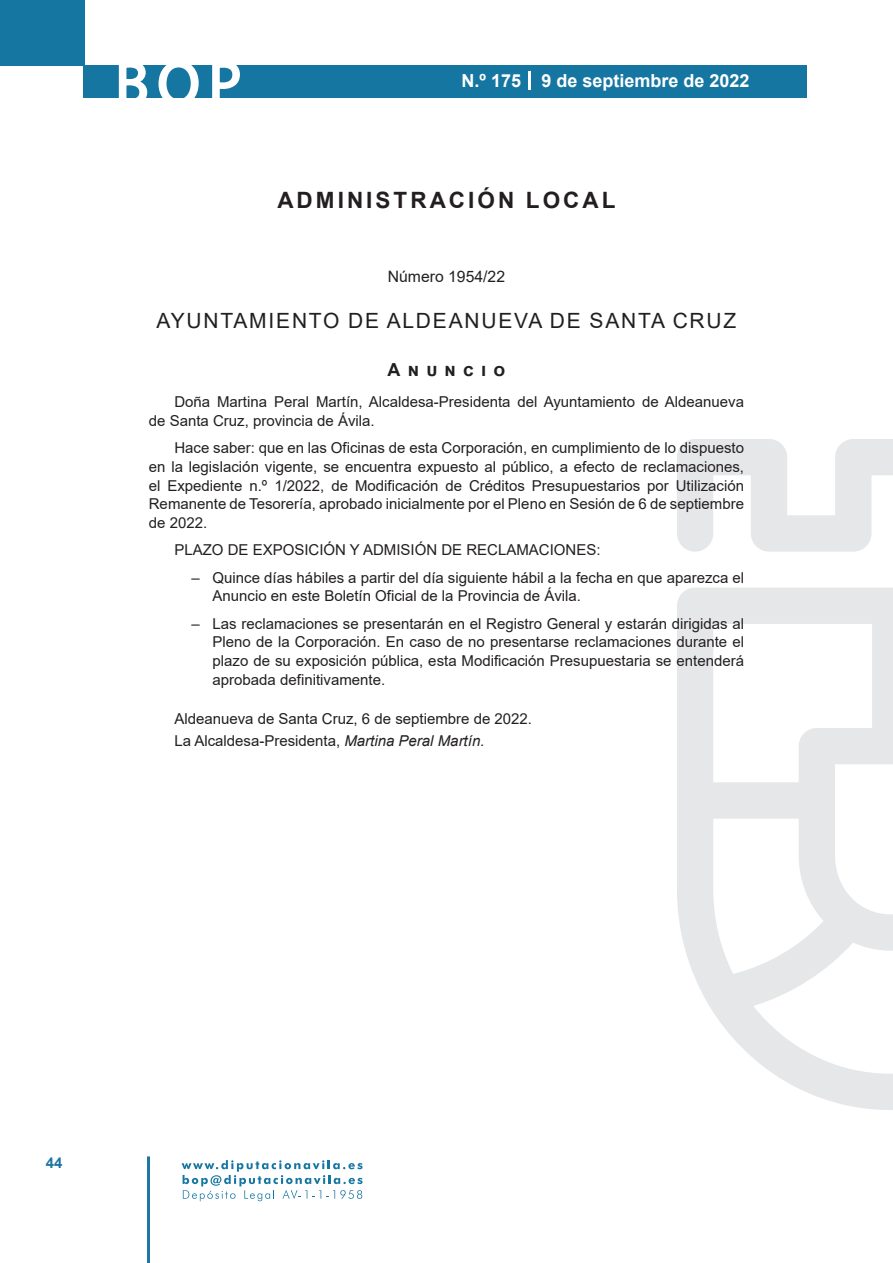
<style>
.page{position:relative;width:893px;height:1263px;background:#fff}
.page>*{position:absolute;margin:0;border:0;box-sizing:border-box;transform-origin:0 0}
.t1{font:500 61.5px "Avant Garde";color:#fff}
.t2{font:700 22.5px "Arial";letter-spacing:.135em;color:#231f20}
.t3{font:21px "Arial";letter-spacing:.085em;color:#231f20}
.t4{font:700 18px "Arial";color:#fff}
.t5{font:700 18px "Arial";letter-spacing:.4em;color:#231f20}
.t6{font:15.75px "Arial";color:#231f20}
.t7{font:15px/18.8px "Arial";color:#231f20}
.t8{font:700 15px "Arial";color:#1d76a4}
.s1{font-style:italic}
</style>
<div class="page">
<div style="left:0;top:0;width:85px;height:65px;background:#1676a2"></div>
<div style="left:84px;top:65px;width:723px;height:33px;background:#1676a2"></div>
<svg style="left:118px;top:65px;width:30px;height:33px"></svg>
<svg style="left:158px;top:65px;width:41px;height:33px"></svg>
<svg style="left:212px;top:65px;width:28px;height:33px"></svg>
<svg style="left:182px;top:1160px;width:181px;height:41px"></svg>
<hr style="left:147px;top:1156px;width:3px;height:107px;background:#1d76a4">
<svg style="left:529px;top:71px;width:2px;height:19px"></svg>
<svg style="left:677px;top:439px;width:216px;height:671px"></svg>
<h1 class="t1" style="left:115px;top:46px;width:128px">BOP</h1>
<p class="t4" style="left:462px;top:68px;width:289px">N.º 175 9 de septiembre de 2022</p>
<h2 class="t2" style="left:277px;top:184px;width:340px">ADMINISTRACIÓN LOCAL</h2>
<p class="t6" style="left:388px;top:266px;width:119px">Número 1954/22</p>
<h3 class="t3" style="left:157px;top:307px;width:581px">AYUNTAMIENTO DE ALDEANUEVA DE SANTA CRUZ</h3>
<p class="t5" style="left:388px;top:356px;width:119px">Anuncio</p>
<p class="t7" style="left:149px;top:392px;width:597px;text-indent:26px">Doña Martina Peral Martín, Alcaldesa-Presidenta del Ayuntamiento de Aldeanueva de Santa Cruz, provincia de Ávila.</p>
<p class="t7" style="left:149px;top:438px;width:597px;text-align:justify;text-indent:26px">Hace saber: que en las Oficinas de esta Corporación, en cumplimiento de lo dispuesto en la legislación vigente, se encuentra expuesto al público, a efecto de reclamaciones, el Expediente n.º 1/2022, de Modificación de Créditos Presupuestarios por Utilización Remanente de Tesorería, aprobado inicialmente por el Pleno en Sesión de 6 de septiembre de 2022.</p>
<p class="t7" style="left:174px;top:540px;width:428px">PLAZO DE EXPOSICIÓN Y ADMISIÓN DE RECLAMACIONES:</p>
<p class="t7" style="left:213px;top:568px;width:533px;text-indent:-21px">– Quince días hábiles a partir del día siguiente hábil a la fecha en que aparezca el<br>Anuncio en este Boletín Oficial de la Provincia de Ávila.</p>
<p class="t7" style="left:213px;top:614px;width:533px;text-align:justify;text-indent:-21px">– Las reclamaciones se presentarán en el Registro General y estarán dirigidas al Pleno de la Corporación. En caso de no presentarse reclamaciones durante el plazo de su exposición pública, esta Modificación Presupuestaria se entenderá aprobada definitivamente.</p>
<p class="t7" style="left:174px;top:708px;width:359px;line-height:22.2px">Aldeanueva de Santa Cruz, 6 de septiembre de 2022.<br>La Alcaldesa-Presidenta, <span class="s1">Martina Peral Martín.</span></p>
<p class="t8" style="left:46px;top:1152px;width:18px">44</p>
</div>
